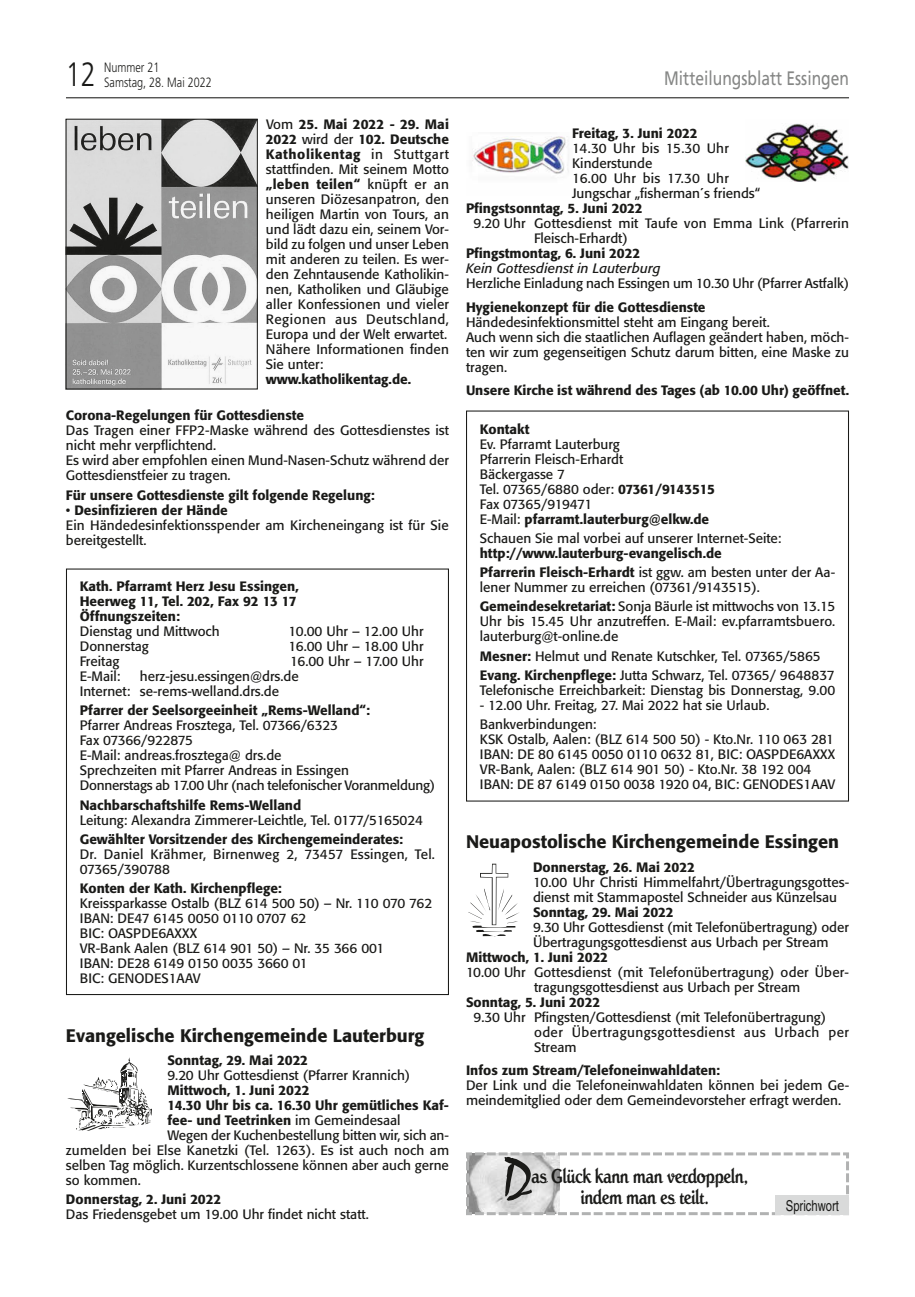
<style>
.page{position:relative;width:915px;height:1297px;background:#fff}
.page>*{position:absolute;margin:0;border:0;box-sizing:border-box;transform-origin:0 0}
.t1{font:60px "Mistral";color:#1a1a18}
.t2{font:300 33.75px "Frutiger";color:#1a1a18;scale:.8 1}
.t3{font:21px/21px "Roman Script D";color:#1a1a18;text-align:center;scale:.85 1}
.t4{font:19.5px "Frutiger";color:#868786;scale:.8 1}
.t5{font:500 18px "Formata";color:#1a1a18}
.t6{font:15px "Helvetica LT Std";color:#1a1a18;scale:.75 1}
.t7{font:13.5px/15px "Formata";color:#1a1a18}
.t8{font:500 13.5px/15px "Formata";color:#1a1a18}
.t9{font:italic 13.5px "Formata";letter-spacing:.01em;color:#1a1a18}
.t10{font:300 13.5px "Frutiger";color:#1a1a18;scale:.8 1}
.s1{font-weight:500}
.s2{font-weight:400}
</style>
<div class="page">
<hr style="left:66px;top:97px;width:782px;height:1px;background:#1a1a18">
<img style="left:68px;top:121px;width:187px;height:266px">
<div style="left:66px;top:119px;width:191px;height:270px;border:1px solid #1a1a18"></div>
<svg style="left:68px;top:1057px;width:84px;height:74px"></svg>
<img style="left:472px;top:136px;width:97px;height:38px">
<img style="left:745px;top:123px;width:102px;height:58px">
<svg style="left:468px;top:864px;width:51px;height:73px"></svg>
<svg style="left:466px;top:1152px;width:383px;height:64px"></svg>
<div style="left:775px;top:1195px;width:73px;height:20px;background:#d9dada"></div>
<h2 class="t2" style="left:66px;top:55px;width:39px">12</h2>
<p class="t10" style="left:104px;top:60px;width:71px">Nummer 21</p>
<p class="t10" style="left:104px;top:75px;width:136px">Samstag, 28. Mai 2022</p>
<h3 class="t4" style="left:664px;top:67px;width:232px">Mitteilungsblatt Essingen</h3>
<p class="t7" style="left:266px;top:117px;width:184px">Vom <span class="s1">25. Mai 2022 - 29. Mai<br>2022</span> wird der <span class="s1">102. Deutsche<br>Katholikentag</span> in Stuttgart stattfinden. Mit seinem Motto <span class="s1">„leben teilen“</span> knüpft er an unseren Diözesanpatron, den heiligen Martin von Tours, an und lädt dazu ein, seinem Vor&shy;bild zu folgen und unser Leben mit anderen zu teilen. Es wer&shy;den Zehntausende Katholikin&shy;nen, Katholiken und Gläubige aller Konfessionen und vieler<br>Regionen aus Deutschland,<br>Europa und der Welt erwartet.<br>Nähere Informationen finden<br>Sie unter:</p>
<p class="t8" style="left:266px;top:372px;width:147px">www.katholikentag.de.</p>
<p class="t8" style="left:66px;top:408px;width:239px">Corona-Regelungen für Gottesdienste</p>
<p class="t7" style="left:66px;top:423px;width:384px">Das Tragen einer FFP2-Maske während des Gottesdienstes ist nicht mehr verpflichtend.<br>Es wird aber empfohlen einen Mund-Nasen-Schutz während der Gottesdienstfeier zu tragen.</p>
<p class="t8" style="left:66px;top:487px;width:310px">Für unsere Gottesdienste gilt folgende Regelung:</p>
<p class="t7" style="left:66px;top:502px;width:384px">• <span class="s1">Desinfizieren der Hände<br></span>Ein Händedesinfektionsspender am Kircheneingang ist für Sie bereitgestellt.</p>
<p class="t8" style="left:80px;top:579px;width:220px">Kath. Pfarramt Herz Jesu Essingen,<br>Heerweg 11, Tel. 202, Fax 92 13 17<br>Öffnungszeiten:</p>
<p class="t7" style="left:80px;top:624px;width:141px">Dienstag und Mittwoch</p>
<p class="t7" style="left:288px;top:624px;width:136px">10.00 Uhr – 12.00 Uhr</p>
<p class="t7" style="left:80px;top:639px;width:71px">Donnerstag</p>
<p class="t7" style="left:288px;top:639px;width:136px">16.00 Uhr – 18.00 Uhr</p>
<p class="t7" style="left:80px;top:654px;width:41px">Freitag</p>
<p class="t7" style="left:290px;top:654px;width:135px">16.00 Uhr – 17.00 Uhr</p>
<p class="t7" style="left:80px;top:669px;width:42px">E-Mail:</p>
<p class="t8" style="left:572px;top:126px;width:127px">Freitag, 3. Juni 2022</p>
<p class="t7" style="left:572px;top:141px;width:189px">14.30 Uhr bis 15.30 Uhr<br>Kinderstunde<br>16.00 Uhr bis 17.30 Uhr<br>Jungschar „fisherman´s friends“</p>
<p class="t8" style="left:466px;top:201px;width:178px">Pfingstsonntag, 5. Juni 2022</p>
<p class="t7" style="left:534px;top:216px;width:316px;text-indent:-61px">9.20 Uhr Gottesdienst mit Taufe von Emma Link (Pfarrerin<br>Fleisch-Erhardt)</p>
<p class="t8" style="left:466px;top:246px;width:176px">Pfingstmontag, 6. Juni 2022</p>
<p class="t9" style="left:466px;top:260px;width:196px">Kein Gottesdienst in Lauterburg</p>
<p class="t7" style="left:466px;top:276px;width:384px">Herzliche Einladung nach Essingen um 10.30 Uhr (Pfarrer Astfalk)</p>
<p class="t8" style="left:466px;top:299px;width:241px">Hygienekonzept für die Gottesdienste</p>
<p class="t7" style="left:466px;top:314px;width:384px">Händedesinfektionsmittel steht am Eingang bereit.<br>Auch wenn sich die staatlichen Auflagen geändert haben, möch&shy;ten wir zum gegenseitigen Schutz darum bitten, eine Maske zu tragen.</p>
<p class="t8" style="left:466px;top:383px;width:384px">Unsere Kirche ist während des Tages (ab 10.00 Uhr) geöffnet.</p>
<p class="t8" style="left:479px;top:421px;width:51px">Kontakt</p>
<p class="t7" style="left:479px;top:436px;width:236px">Ev. Pfarramt Lauterburg<br>Pfarrerin Fleisch-Erhardt<br>Bäckergasse 7<br>Tel. 07365/6880 oder: <span class="s1">07361/9143515<br></span>Fax 07365/919471<br>E-Mail: <span class="s1">pfarramt.lauterburg@elkw.de</span></p>
<p class="t7" style="left:479px;top:531px;width:303px">Schauen Sie mal vorbei auf unserer Internet-Seite:</p>
<p class="t8" style="left:479px;top:543px;width:357px;line-height:19.2px">http://www.lauterburg-evangelisch.de<br>Pfarrerin Fleisch-Erhardt <span class="s2">ist ggw. am besten unter der Aa-</span></p>
<p class="t7" style="left:479px;top:578px;width:357px;line-height:19.2px">lener Nummer zu erreichen (07361/9143515).<br><span class="s1">Gemeindesekretariat:</span> Sonja Bäurle ist mittwochs von 13.15</p>
<p class="t7" style="left:479px;top:614px;width:357px">Uhr bis 15.45 Uhr anzutreffen. E-Mail: ev.pfarramtsbuero. lauterburg@t-online.de</p>
<p class="t7" style="left:479px;top:646px;width:356px;line-height:19.2px"><span class="s1">Mesner:</span> Helmut und Renate Kutschker, Tel. 07365/5865<br><span class="s1">Evang. Kirchenpflege:</span> Jutta Schwarz, Tel. 07365/ 9648837</p>
<p class="t7" style="left:479px;top:683px;width:357px">Telefonische Erreichbarkeit: Dienstag bis Donnerstag, 9.00</p>
<p class="t7" style="left:479px;top:695px;width:291px;line-height:19.2px">- 12.00 Uhr. Freitag, 27. Mai 2022 hat sie Urlaub.<br>Bankverbindungen:</p>
<p class="t7" style="left:479px;top:732px;width:357px">KSK Ostalb, Aalen: (BLZ 614 500 50) - Kto.Nr. 110 063 281<br>IBAN: DE 80 6145 0050 0110 0632 81, BIC: OASPDE6AXXX VR-Bank, Aalen: (BLZ 614 901 50) - Kto.Nr. 38 192 004<br>IBAN: DE 87 6149 0150 0038 1920 04, BIC: GENODES1AAV</p>
<p class="t7" style="left:80px;top:669px;width:220px;text-indent:60px">herz-jesu.essingen@drs.de<br>Internet: se-rems-welland.drs.de</p>
<p class="t8" style="left:80px;top:703px;width:291px">Pfarrer der Seelsorgeeinheit „Rems-Welland“:</p>
<p class="t7" style="left:80px;top:718px;width:357px">Pfarrer Andreas Frosztega, Tel. 07366/6323<br>Fax 07366/922875<br>E-Mail: andreas.frosztega@ drs.de<br>Sprechzeiten mit Pfarrer Andreas in Essingen<br>Donnerstags ab 17.00 Uhr (nach telefonischer Voranmeldung)</p>
<p class="t8" style="left:80px;top:797px;width:223px">Nachbarschaftshilfe Rems-Welland</p>
<p class="t7" style="left:80px;top:812px;width:344px">Leitung: Alexandra Zimmerer-Leichtle, Tel. 0177/5165024</p>
<p class="t8" style="left:80px;top:831px;width:325px">Gewählter Vorsitzender des Kirchengemeinderates:</p>
<p class="t7" style="left:80px;top:846px;width:356px">Dr. Daniel Krähmer, Birnenweg 2, 73457 Essingen, Tel.<br>07365/390788</p>
<p class="t8" style="left:80px;top:881px;width:203px">Konten der Kath. Kirchenpflege:</p>
<p class="t7" style="left:80px;top:896px;width:354px">Kreissparkasse Ostalb (BLZ 614 500 50) – Nr. 110 070 762<br>IBAN: DE47 6145 0050 0110 0707 62<br>BIC: OASPDE6AXXX<br>VR-Bank Aalen (BLZ 614 901 50) – Nr. 35 366 001<br>IBAN: DE28 6149 0150 0035 3660 01<br>BIC: GENODES1AAV</p>
<h3 class="t5" style="left:466px;top:831px;width:374px">Neuapostolische Kirchengemeinde Essingen</h3>
<p class="t8" style="left:533px;top:859px;width:163px">Donnerstag, 26. Mai 2022</p>
<p class="t7" style="left:533px;top:874px;width:317px">10.00 Uhr Christi Himmelfahrt/Übertragungsgottes&shy;dienst mit Stammapostel Schneider aus Künzelsau</p>
<p class="t8" style="left:533px;top:904px;width:142px">Sonntag, 29. Mai 2022</p>
<p class="t7" style="left:533px;top:919px;width:317px">9.30 Uhr Gottesdienst (mit Telefonübertragung) oder<br>Übertragungsgottesdienst aus Urbach per Stream</p>
<p class="t8" style="left:466px;top:949px;width:144px">Mittwoch, 1. Juni 2022</p>
<p class="t7" style="left:534px;top:964px;width:316px;text-indent:-68px">10.00 Uhr Gottesdienst (mit Telefonübertragung) oder Über&shy;tragungsgottesdienst aus Urbach per Stream</p>
<p class="t8" style="left:466px;top:994px;width:136px">Sonntag, 5. Juni 2022</p>
<p class="t7" style="left:534px;top:1009px;width:316px;text-indent:-61px">9.30 Uhr Pfingsten/Gottesdienst (mit Telefonübertragung) oder Übertragungsgottesdienst aus Urbach per<br>Stream</p>
<p class="t8" style="left:466px;top:1063px;width:255px">Infos zum Stream/Telefoneinwahldaten:</p>
<p class="t7" style="left:466px;top:1078px;width:384px">Der Link und die Telefoneinwahldaten können bei jedem Ge&shy;meindemitglied oder dem Gemeindevorsteher erfragt werden.</p>
<h3 class="t5" style="left:66px;top:1024px;width:360px">Evangelische Kirchengemeinde Lauterburg</h3>
<p class="t8" style="left:167px;top:1053px;width:142px">Sonntag, 29. Mai 2022</p>
<p class="t7" style="left:167px;top:1068px;width:244px">9.20 Uhr Gottesdienst (Pfarrer Krannich)</p>
<p class="t8" style="left:167px;top:1083px;width:144px">Mittwoch, 1. Juni 2022</p>
<p class="t8" style="left:167px;top:1098px;width:283px">14.30 Uhr bis ca. 16.30 Uhr gemütliches Kaf-</p>
<p class="t8" style="left:167px;top:1113px;width:234px">fee- und Teetrinken <span class="s2">im Gemeindesaal</span></p>
<p class="t7" style="left:167px;top:1128px;width:283px">Wegen der Kuchenbestellung bitten wir, sich an-</p>
<p class="t7" style="left:66px;top:1143px;width:384px">zumelden bei Else Kanetzki (Tel. 1263). Es ist auch noch am</p>
<p class="t7" style="left:66px;top:1158px;width:384px">selben Tag möglich. Kurzentschlossene können aber auch gerne</p>
<p class="t7" style="left:66px;top:1173px;width:76px">so kommen.</p>
<p class="t8" style="left:66px;top:1192px;width:157px">Donnerstag, 2. Juni 2022</p>
<p class="t7" style="left:66px;top:1207px;width:304px">Das Friedensgebet um 19.00 Uhr findet nicht statt.</p>
<h1 class="t1" style="left:502px;top:1145px;width:30px">D</h1>
<h3 class="t3" style="left:531px;top:1165px;width:256px">as Glück kann man verdoppeln, indem man es teilt.</h3>
<p class="t6" style="left:785px;top:1197px;width:72px">Sprichwort</p>
</div>
